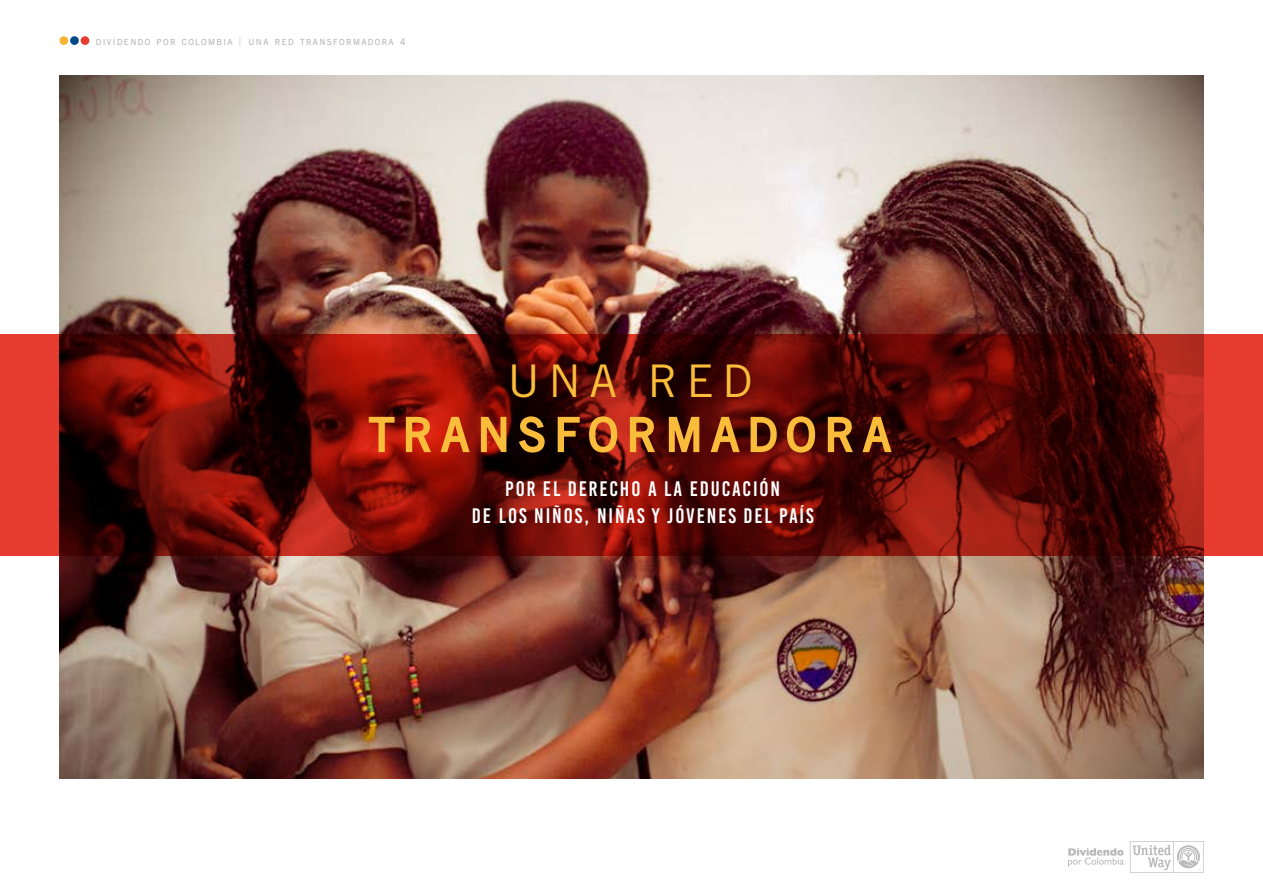
<style>
.page{position:relative;width:1263px;height:893px;background:#fff}
.page>*{position:absolute;margin:0;border:0;box-sizing:border-box;transform-origin:0 0}
.t1{font:45px/54px "Trade Gothic LT Std";letter-spacing:.19em;color:#fabd3b;text-align:center}
.t2{font:21px/27px "Bebas Kai";letter-spacing:.09em;color:#fff;text-align:center}
.t3{font:8.4px "Trade Gothic LT Std";letter-spacing:.155em;color:#a8a8a7}
.s1{font-family:"Fox&Cat";font-size:12px}
.s2{font-size:9px}
</style>
<div class="page">
<div style="left:60px;top:36px;width:8px;height:9px;background:#f7b334;border-radius:50%"></div>
<div style="left:70px;top:36px;width:9px;height:9px;background:#004a89;border-radius:50%"></div>
<div style="left:81px;top:36px;width:8px;height:9px;background:#e63c2f;border-radius:50%"></div>
<svg style="left:1130px;top:841px;width:74px;height:32px"></svg>
<svg style="left:1068px;top:848px;width:56px;height:19px"></svg>
<img style="left:60px;top:76px;width:1143px;height:703px">
<svg style="left:0;top:335px;width:1263px;height:221px;background:#6c100b"></svg>
<svg style="left:367px;top:415px;width:29px;height:38px"></svg>
<svg style="left:404px;top:415px;width:29px;height:38px"></svg>
<svg style="left:439px;top:415px;width:32px;height:39px"></svg>
<svg style="left:479px;top:415px;width:29px;height:38px"></svg>
<img style="left:517px;top:75px;width:29px;height:379px">
<svg style="left:556px;top:415px;width:25px;height:38px"></svg>
<svg style="left:588px;top:415px;width:30px;height:39px"></svg>
<svg style="left:628px;top:415px;width:29px;height:38px"></svg>
<svg style="left:667px;top:415px;width:34px;height:38px"></svg>
<svg style="left:709px;top:415px;width:32px;height:39px"></svg>
<svg style="left:749px;top:415px;width:29px;height:38px"></svg>
<svg style="left:786px;top:415px;width:30px;height:39px"></svg>
<svg style="left:826px;top:415px;width:29px;height:38px"></svg>
<svg style="left:861px;top:415px;width:32px;height:39px"></svg>
<p class="t3" style="left:96px;top:37px;width:311px">DIVIDENDO POR COLOMBIA <span class="s1">I</span> UNA RED TRANSFORMADORA <span class="s2">4</span></p>
<h1 class="t1" style="left:369px;top:353px;width:523px">UNA RED<br>TRANSFORMADORA</h1>
<p class="t2" style="left:472px;top:476px;width:343px">POR EL DERECHO A LA EDUCACIÓN<br>DE LOS NIÑOS, NIÑAS Y JÓVENES DEL PAÍS</p>
</div>
